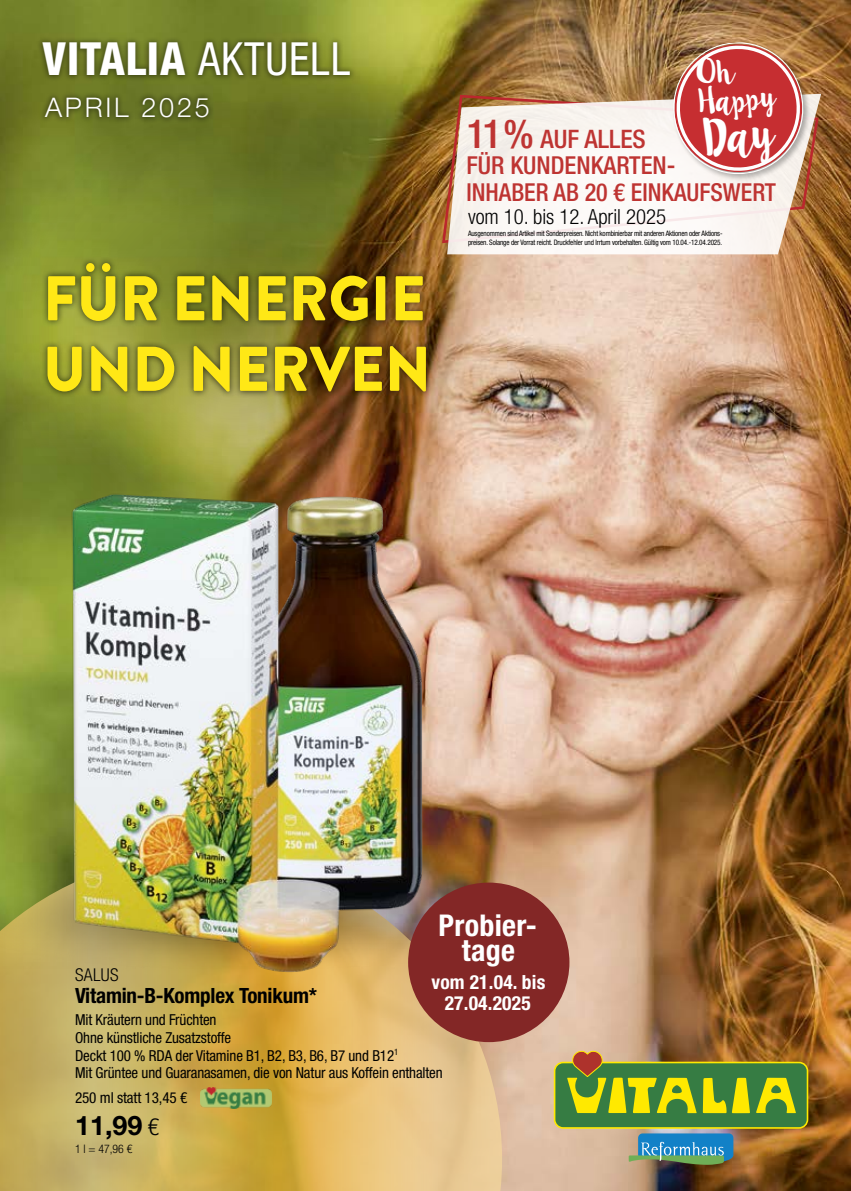
<style>
.page{position:relative;width:851px;height:1191px;background:#fff}
.page>*{position:absolute;margin:0;border:0;box-sizing:border-box;transform-origin:0 0}
.t1{font:900 63px/70.5px "Brandon Grotesque";color:#ffe816;scale:.95 1}
.t2{font:800 condensed 45.75px "Helvetica Neue LT Pro";letter-spacing:.02em;color:#fff;scale:.96 1}
.t3{font:700 condensed 30px/24.9px "Helvetica Neue LT Pro";letter-spacing:.01em;color:#fff;text-align:center}
.t4{font:28.65px "Lilly Belle";color:#fff}
.t5{font:300 27px "Helvetica Neue LT Pro";letter-spacing:.1em;color:#fff}
.t6{font:700 26.85px "Helvetica Neue LT Pro";color:#000}
.t7{font:500 condensed 25.5px "Helvetica Neue LT Pro";color:#be3432}
.t8{font:500 condensed 24.75px/26.7px "Helvetica Neue LT Pro";color:#be3432}
.t9{font:700 condensed 21px "Helvetica Neue LT Pro";letter-spacing:-.01em;color:#000}
.t10{font:300 condensed 20.85px "Helvetica Neue LT Pro";color:#000}
.t11{font:700 condensed 19.5px/21px "Helvetica Neue LT Pro";letter-spacing:.01em;color:#fff;text-align:center}
.t12{font:300 condensed 17.7px "Helvetica Neue LT Pro";letter-spacing:.02em;color:#000}
.t13{font:condensed 15.15px/17.7px "Helvetica Neue LT Pro";letter-spacing:-.01em;color:#000}
.t14{font:300 condensed 11.7px "Helvetica Neue LT Pro";color:#000}
.t15{font:condensed 7.5px/9px "Helvetica Neue LT Pro";letter-spacing:-.02em;color:#000;scale:.95 1}
.s1{font-weight:400}
.s2{font-size:39.9px}
.s3{font-weight:300;font-stretch:condensed;font-size:23.55px}
</style>
<div class="page">
<img style="left:0;top:0;width:850px;height:1191px">
<svg style="left:0;top:855px;width:502px;height:336px;background:#d3b462"></svg>
<div style="left:36px;top:36px;width:320px;height:88px;background:#000;opacity:.43"></div>
<svg style="left:553px;top:1050px;width:255px;height:114px;background:#83954b"></svg>
<svg style="left:447px;top:94px;width:374px;height:160px;fill:#faf6f2"></svg>
<div style="left:671px;top:41px;width:139px;height:141px;background:#000;opacity:.3"></div>
<img style="left:200px;top:1087px;width:71px;height:21px">
<svg style="left:2px;top:100px;width:470px;height:458px;background:#7d7c2e"></svg>
<div style="left:40px;top:256px;width:392px;height:142px;background:#000;opacity:.6"></div>
<img style="left:0;top:866px;width:577px;height:102px">
<img style="left:63px;top:442px;width:372px;height:544px">
<div style="left:408px;top:882px;width:161px;height:160px;background:#832726;border-radius:50%"></div>
<svg style="left:670px;top:40px;width:135px;height:136px;background:#ca645f"></svg>
<h2 class="t2" style="left:43px;top:31px;width:322px">VITALIA <span class="s1">AKTUELL</span></h2>
<h3 class="t5" style="left:45px;top:91px;width:166px">APRIL 2025</h3>
<h1 class="t1" style="left:43px;top:264px;width:410px">FÜR ENERGIE<br>UND NERVEN</h1>
<h3 class="t4" style="left:697px;top:87px;width:80px;rotate:-5deg">Happy</h3>
<h3 class="t7" style="left:466px;top:123px;width:181px"><span class="s2">11%</span> AUF ALLES</h3>
<h3 class="t8" style="left:466px;top:152px;width:311px">FÜR KUNDENKARTEN-<br>INHABER AB 20 € EINKAUFSWERT</h3>
<h3 class="t10" style="left:468px;top:204px;width:199px">vom 10. bis 12. April 2025</h3>
<p class="t15" style="left:468px;top:229px;width:269px">Ausgenommen sind Artikel mit Sonderpreisen. Nicht kombinierbar mit anderen Aktionen oder Aktions&shy;preisen. Solange der Vorrat reicht. Druckfehler und Irrtum vorbehalten. Gültig vom 10.04.-12.04.2025.</p>
<h3 class="t3" style="left:438px;top:912px;width:97px">Probier&shy;tage</h3>
<h3 class="t11" style="left:431px;top:971px;width:115px">vom 21.04. bis<br>27.04.2025</h3>
<h3 class="t12" style="left:75px;top:964px;width:45px">SALUS</h3>
<h3 class="t9" style="left:75px;top:982px;width:243px">Vitamin-B-Komplex Tonikum*</h3>
<h3 class="t13" style="left:75px;top:1010px;width:369px">Mit Kräutern und Früchten<br>Ohne künstliche Zusatzstoffe<br>Deckt 100 % RDA der Vitamine B1, B2, B3, B6, B7 und B12<sup>1<br></sup>Mit Grüntee und Guaranasamen, die von Natur aus Koffein enthalten</h3>
<h3 class="t13" style="left:75px;top:1088px;width:114px">250 ml statt 13,45 €</h3>
<h3 class="t6" style="left:75px;top:1108px;width:86px">11,99 <span class="s3">€</span></h3>
<h3 class="t14" style="left:75px;top:1142px;width:59px">1 l = 47,96 €</h3>
</div>
